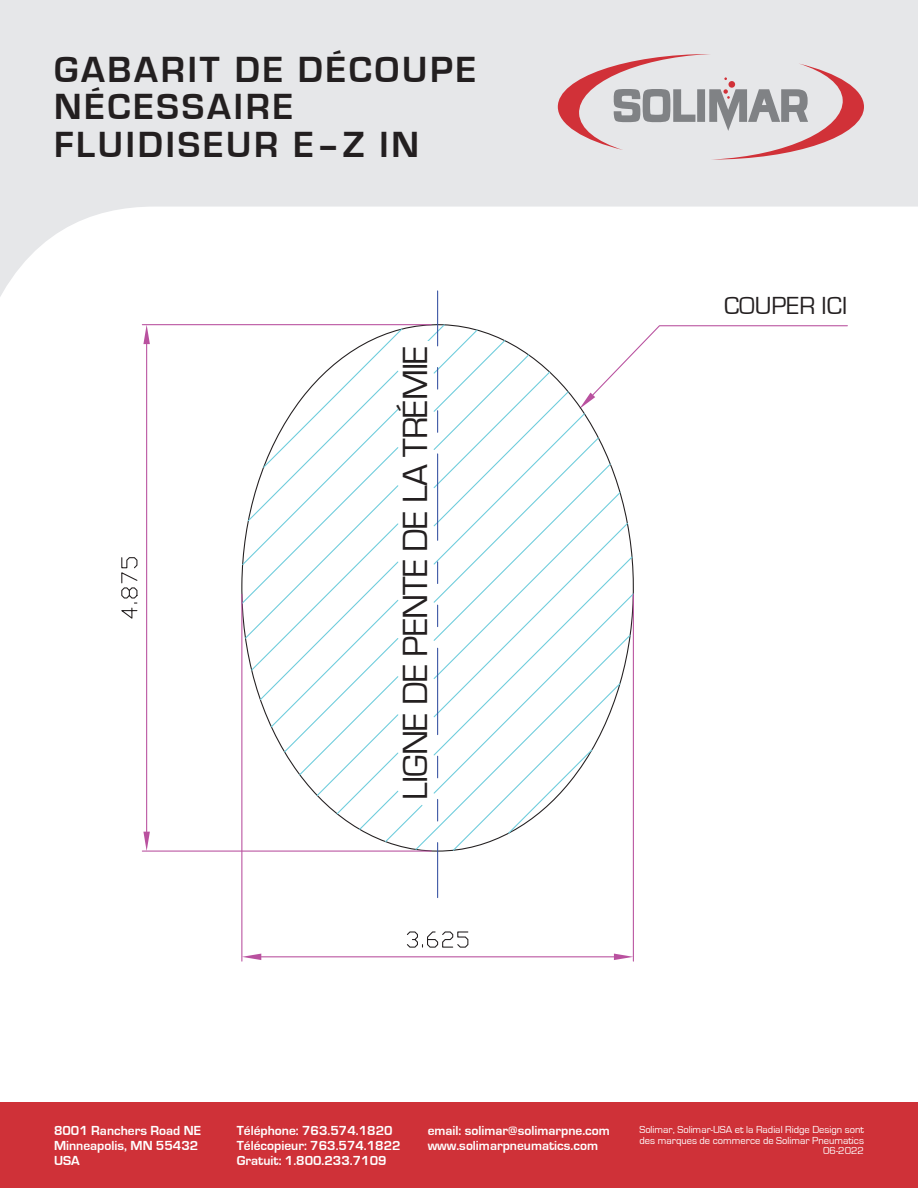
<style>
.page{position:relative;width:918px;height:1188px;background:#fff}
.page>*{position:absolute;margin:0;border:0;box-sizing:border-box;transform-origin:0 0}
.t1{font:700 37.5px/37.5px "Eurostile";letter-spacing:.075em;color:#231f20}
.t2{font:36px "Eurostile";letter-spacing:-.02em;color:#231f20}
.t3{font:25.5px "Eurostile";color:#231f20}
.t4{font:700 13.5px/15px "Eurostile";color:#fff}
.t5{font:10.5px/10.5px "Eurostile";color:#fff;text-align:right}
</style>
<div class="page">
<svg style="left:0;top:0;width:918px;height:325px;fill:#e6e7e9"></svg>
<svg style="left:558px;top:54px;width:306px;height:106px;background:#d6c5c7"></svg>
<svg style="left:635px;top:325px;width:213px;height:27px"></svg>
<svg style="left:241px;top:323px;width:394px;height:529px"></svg>
<hr style="left:146px;top:344px;width:1px;height:488px;background:#b9519f">
<hr style="left:142px;top:851px;width:289px;height:1px;background:#b9519f">
<hr style="left:142px;top:324px;width:289px;height:1px;background:#b9519f">
<svg style="left:143px;top:325px;width:7px;height:19px"></svg>
<svg style="left:143px;top:832px;width:7px;height:19px"></svg>
<svg style="left:121px;top:557px;width:17px;height:62px"></svg>
<hr style="left:261px;top:956px;width:353px;height:1px;background:#b9519f">
<hr style="left:633px;top:594px;width:1px;height:367px;background:#b9519f">
<hr style="left:241px;top:594px;width:1px;height:367px;background:#b9519f">
<svg style="left:242px;top:954px;width:19px;height:6px"></svg>
<svg style="left:614px;top:954px;width:19px;height:6px"></svg>
<svg style="left:407px;top:931px;width:62px;height:17px"></svg>
<hr style="left:437px;top:843px;width:1px;height:55px;background:#3853a3">
<svg style="left:437px;top:799px;width:1px;height:22px"></svg>
<svg style="left:437px;top:756px;width:1px;height:22px"></svg>
<hr style="left:437px;top:648px;width:1px;height:87px;background:#3853a3">
<svg style="left:437px;top:605px;width:1px;height:22px"></svg>
<svg style="left:437px;top:562px;width:1px;height:22px"></svg>
<hr style="left:437px;top:454px;width:1px;height:86px;background:#3853a3">
<svg style="left:437px;top:411px;width:1px;height:21px"></svg>
<svg style="left:437px;top:368px;width:1px;height:21px"></svg>
<hr style="left:437px;top:291px;width:1px;height:55px;background:#3853a3">
<div style="left:401px;top:341px;width:29px;height:459px;background:#fff"></div>
<div style="left:0;top:1102px;width:918px;height:86px;background:#cf3138"></div>
<h1 class="t1" style="left:54px;top:51px;width:424px">GABARIT DE DÉCOUPE<br>NÉCESSAIRE<br>FLUIDISEUR E–Z IN</h1>
<h2 class="t2" style="left:396px;top:800px;width:456px;rotate:-90deg">LIGNE DE PENTE DE LA TRÉMIE</h2>
<h3 class="t3" style="left:724px;top:292px;width:125px">COUPER ICI</h3>
<p class="t4" style="left:54px;top:1123px;width:148px">8001 Ranchers Road NE<br>Minneapolis, MN 55432<br>USA</p>
<p class="t4" style="left:237px;top:1123px;width:165px">Téléphone: 763.574.1820<br>Télécopieur: 763.574.1822<br>Gratuit: 1.800.233.7109</p>
<p class="t4" style="left:428px;top:1123px;width:184px">email: solimar@solimarpne.com www.solimarpneumatics.com</p>
<p class="t5" style="left:639px;top:1125px;width:226px">Solimar, Solimar-USA et la Radial Ridge Design sont des marques de commerce de Solimar Pneumatics<br>06-2022</p>
</div>
